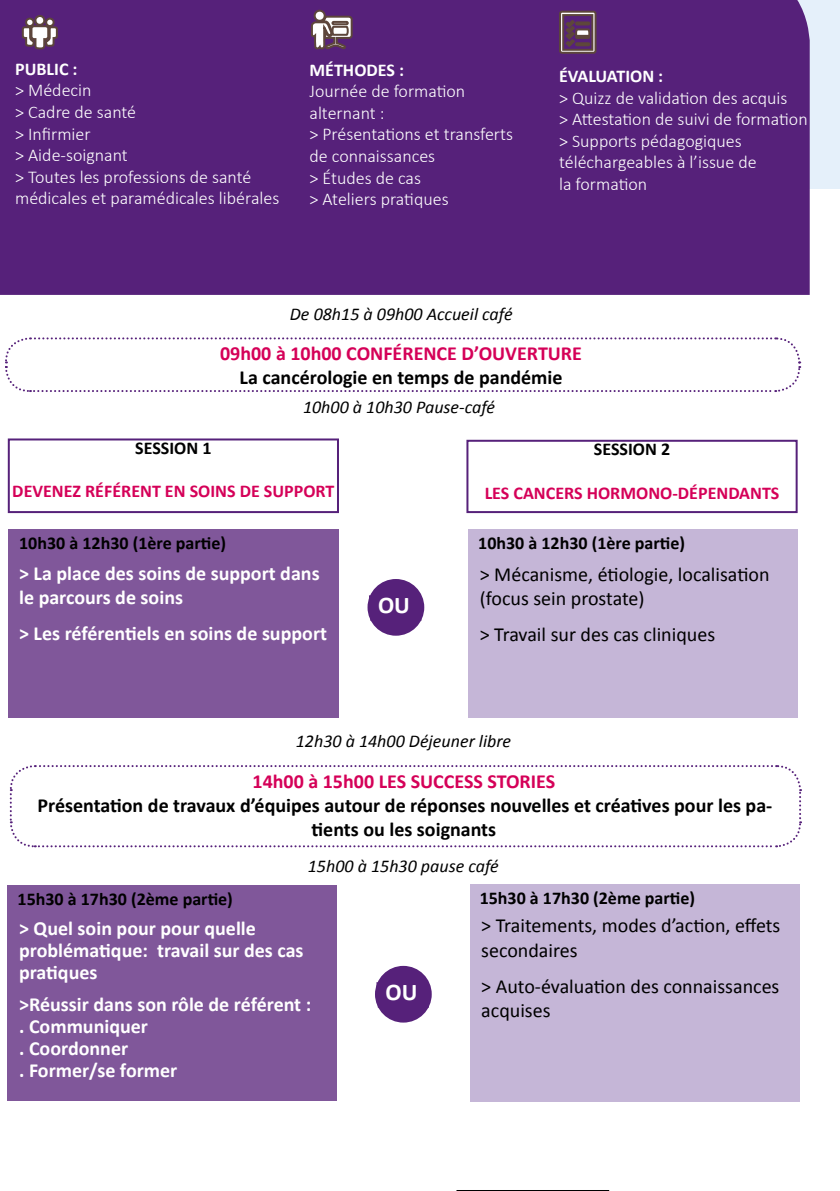
<style>
.page{position:relative;width:840px;height:1191px;background:#fff}
.page>*{position:absolute;margin:0;border:0;box-sizing:border-box;transform-origin:0 0}
.t1{font:700 24px "Calibri";color:#fff}
.t2{font:700 20px/22px "Calibri";color:#fff}
.t3{font:20px/24px "Calibri";color:#000}
.t4{font:700 20px/24px "Calibri";color:#000;text-align:center}
.t5{font:700 20px "Calibri";color:#d50058}
.t6{font:300 18px/21.6px "Calibri";color:#fff}
.t7{font:700 18px "Calibri";color:#000}
.t8{font:italic 18px "Calibri";color:#000}
.t9{font:700 18px "Calibri";color:#d50058}
.t10{font:700 18px "Calibri";color:#fff}
</style>
<div class="page">
<div style="left:0;top:0;width:839px;height:189px;background:#e5f0fa"></div>
<div style="left:0;top:0;width:809px;height:295px;background:#56217a"></div>
<svg style="left:20px;top:11px;width:39px;height:39px"></svg>
<div style="left:46px;top:19px;width:8px;height:7px;background:#fff;border-radius:3px"></div>
<div style="left:45px;top:18px;width:10px;height:9px;border:2px solid #5d463b;border-radius:3px"></div>
<div style="left:26px;top:19px;width:7px;height:7px;background:#fff;border-radius:3px"></div>
<div style="left:25px;top:18px;width:9px;height:9px;border:2px solid #5d463b;border-radius:3px"></div>
<svg style="left:310px;top:8px;width:43px;height:43px;background:#886d88"></svg>
<svg style="left:557px;top:10px;width:40px;height:45px;background:#6d4e69"></svg>
<div style="left:574px;top:42px;width:16px;height:4px;border:2px solid #5d463b"></div>
<div style="left:468px;top:529px;width:329px;height:189px;background:#c5b6d7"></div>
<div style="left:367px;top:579px;width:57px;height:56px;background:#56217a;border-radius:50%"></div>
<div style="left:8px;top:438px;width:331px;height:75px;border:2px solid #56217a"></div>
<div style="left:8px;top:885px;width:329px;height:216px;background:#80579a"></div>
<div style="left:466px;top:440px;width:331px;height:73px;border:2px solid #56217a"></div>
<div style="left:469px;top:884px;width:329px;height:218px;background:#c5b6d7"></div>
<svg style="left:9px;top:765px;width:792px;height:83px"></svg>
<div style="left:8px;top:529px;width:330px;height:189px;background:#80579a"></div>
<div style="left:375px;top:966px;width:56px;height:56px;background:#56217a;border-radius:50%"></div>
<hr style="left:456px;top:1190px;width:153px;height:1px;background:#000">
<svg style="left:5px;top:337px;width:795px;height:55px"></svg>
<p class="t10" style="left:15px;top:57px;width:64px">PUBLIC :</p>
<p class="t6" style="left:15px;top:79px;width:265px">&gt; Médecin<br>&gt; Cadre de santé<br>&gt; Infirmier<br>&gt; Aide-soignant<br>&gt; Toutes les professions de santé médicales et paramédicales libérales</p>
<p class="t10" style="left:309px;top:58px;width:96px">MÉTHODES :</p>
<p class="t6" style="left:309px;top:80px;width:205px">Journée de formation alternant :<br>&gt; Présentations et transferts de connaissances<br>&gt; Études de cas<br>&gt; Ateliers pratiques</p>
<p class="t8" style="left:290px;top:302px;width:224px">De 08h15 à 09h00 Accueil café</p>
<p class="t10" style="left:558px;top:64px;width:106px">ÉVALUATION :</p>
<p class="t6" style="left:558px;top:87px;width:250px">&gt; Quizz de validation des acquis<br>&gt; Attestation de suivi de formation &gt; Supports pédagogiques téléchargeables à l’issue de<br>la formation</p>
<p class="t5" style="left:220px;top:341px;width:363px">09h00 à 10h00 CONFÉRENCE D’OUVERTURE</p>
<p class="t4" style="left:239px;top:365px;width:324px">La cancérologie en temps de pandémie</p>
<p class="t8" style="left:303px;top:395px;width:193px">10h00 à 10h30 Pause-café</p>
<p class="t7" style="left:135px;top:436px;width:78px">SESSION 1</p>
<p class="t9" style="left:12px;top:480px;width:323px">DEVENEZ RÉFÉRENT EN SOINS DE SUPPORT</p>
<p class="t7" style="left:19px;top:531px;width:208px">10h30 à 12h30 (1ère partie)</p>
<p class="t2" style="left:19px;top:561px;width:302px;line-height:24px">&gt; La place des soins de support dans le parcours de soins</p>
<p class="t2" style="left:19px;top:622px;width:309px">&gt; Les référentiels en soins de support</p>
<h1 class="t1" style="left:378px;top:590px;width:33px">OU</h1>
<p class="t7" style="left:593px;top:438px;width:78px">SESSION 2</p>
<p class="t9" style="left:484px;top:481px;width:296px">LES CANCERS HORMONO-DÉPENDANTS</p>
<p class="t7" style="left:478px;top:531px;width:208px">10h30 à 12h30 (1ère partie)</p>
<p class="t3" style="left:479px;top:562px;width:291px">&gt; Mécanisme, étiologie, localisation (focus sein prostate)</p>
<p class="t3" style="left:479px;top:622px;width:237px">&gt; Travail sur des cas cliniques</p>
<p class="t8" style="left:295px;top:729px;width:217px">12h30 à 14h00 Déjeuner libre</p>
<p class="t5" style="left:252px;top:768px;width:304px">14h00 à 15h00 LES SUCCESS STORIES</p>
<p class="t4" style="left:37px;top:793px;width:736px">Présentation de travaux d’équipes autour de réponses nouvelles et créatives pour les pa&shy;tients ou les soignants</p>
<p class="t8" style="left:308px;top:853px;width:192px">15h00 à 15h30 pause café</p>
<p class="t7" style="left:18px;top:887px;width:217px">15h30 à 17h30 (2ème partie)</p>
<p class="t2" style="left:19px;top:917px;width:286px">&gt; Quel soin pour pour quelle problématique: travail sur des cas pratiques</p>
<p class="t2" style="left:19px;top:993px;width:293px">&gt;Réussir dans son rôle de référent : . Communiquer<br>. Coordonner<br>. Former/se former</p>
<h1 class="t1" style="left:385px;top:977px;width:33px">OU</h1>
<p class="t7" style="left:479px;top:886px;width:217px">15h30 à 17h30 (2ème partie)</p>
<p class="t3" style="left:481px;top:914px;width:300px">&gt; Traitements, modes d’action, effets secondaires</p>
<p class="t3" style="left:481px;top:974px;width:299px">&gt; Auto-évaluation des connaissances acquises</p>
</div>
